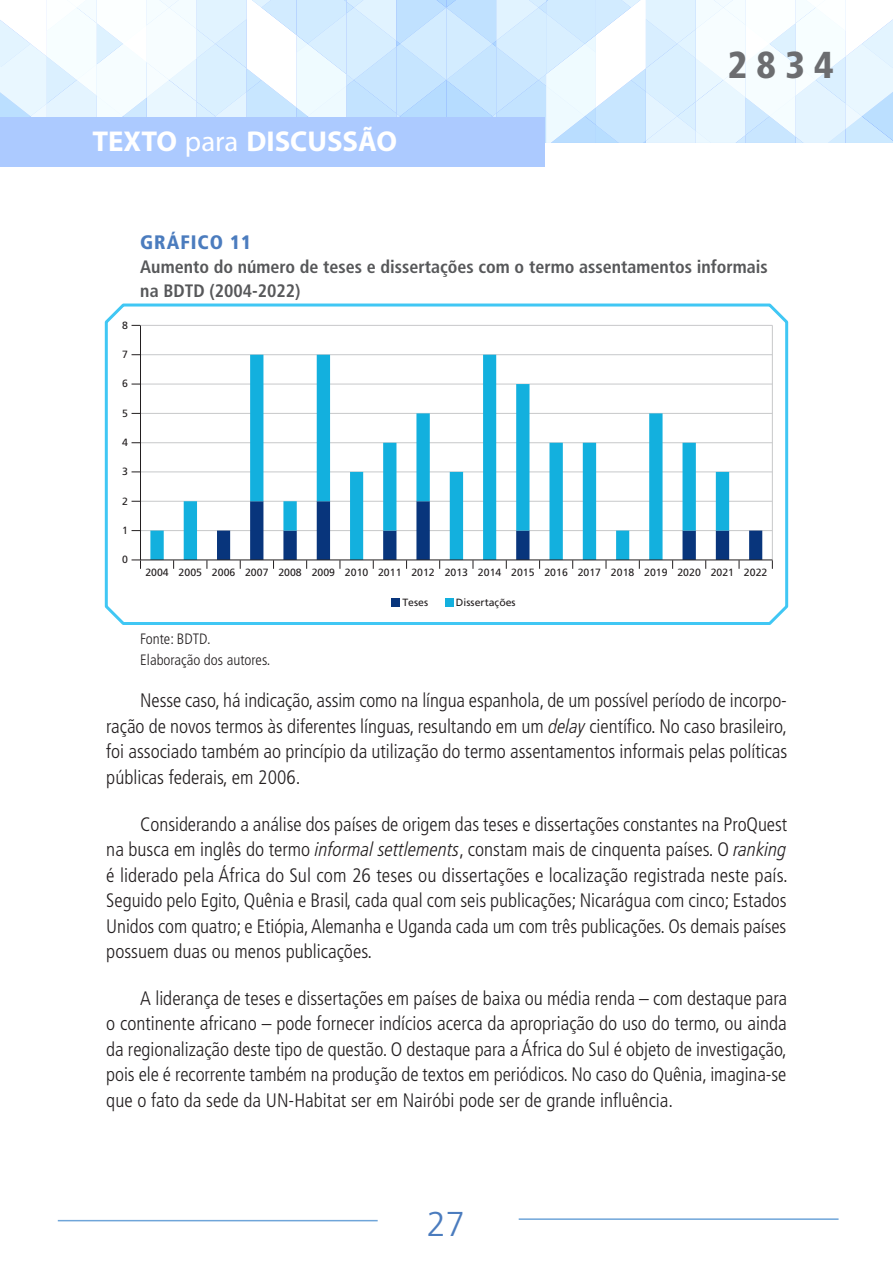
<style>
.page{position:relative;width:893px;height:1263px;background:#fff}
.page>*{position:absolute;margin:0;border:0;box-sizing:border-box;transform-origin:0 0}
.t1{font:900 condensed 37.5px "Frutiger LT Pro";color:#6c6d70}
.t2{font:300 34.5px "Frutiger LT Pro";color:#4b7cbe}
.t3{font:700 28.8px "Myriad Pro";color:#fff}
.texto_corrido{font:300 condensed 19.5px/25.5px "Frutiger LT Pro";color:#231f20;text-align:justify}
.titulo_1_número{font:900 condensed 19.5px "Frutiger LT Pro";letter-spacing:.05em;color:#4b7cbe}
.titulo_2_título_do_g{font:700 condensed 18px/24px "Frutiger LT Pro";color:#57585a}
.elaboracao_grafico{font:300 condensed 15px "Frutiger LT Pro";color:#231f20}
.fonte_grafico{font:300 condensed 15px "Frutiger LT Pro";color:#231f20}
.t4{font:10.5px "Frutiger LT Pro";letter-spacing:-.005em;color:#231f20}
.s1{font-weight:400}
.s2{font-style:italic}
</style>
<div class="page">
<svg style="left:0;top:0;width:893px;height:143px"></svg>
<div style="left:0;top:118px;width:545px;height:49px;background:#accaff"></div>
<hr style="left:519px;top:1218px;width:319px;height:2px;background:#6fa5d9">
<hr style="left:58px;top:1220px;width:320px;height:1px;background:#6fa5d9">
<svg style="left:104px;top:303px;width:685px;height:322px"></svg>
<hr style="left:140px;top:325px;width:632px;height:1px;background:#c7c8ca">
<hr style="left:140px;top:354px;width:632px;height:1px;background:#c7c8ca">
<hr style="left:140px;top:384px;width:632px;height:1px;background:#c7c8ca">
<hr style="left:140px;top:413px;width:632px;height:1px;background:#c7c8ca">
<hr style="left:140px;top:442px;width:632px;height:1px;background:#c7c8ca">
<hr style="left:140px;top:472px;width:632px;height:1px;background:#c7c8ca">
<hr style="left:140px;top:501px;width:632px;height:1px;background:#c7c8ca">
<hr style="left:140px;top:530px;width:632px;height:1px;background:#c7c8ca">
<svg style="left:150px;top:355px;width:579px;height:204px"></svg>
<hr style="left:140px;top:325px;width:1px;height:235px;background:#231f20">
<hr style="left:772px;top:325px;width:1px;height:235px;background:#c7c8ca">
<hr style="left:140px;top:559px;width:632px;height:1px;background:#231f20">
<svg style="left:217px;top:501px;width:545px;height:68px"></svg>
<svg style="left:132px;top:560px;width:9px;height:9px"></svg>
<div style="left:392px;top:598px;width:8px;height:9px;background:#08357c"></div>
<div style="left:445px;top:598px;width:9px;height:9px;background:#13b0de"></div>
<h3 class="t3" style="left:92px;top:122px;width:306px">TEXTO <span class="s1">para</span> DISCUSSÃO</h3>
<h1 class="t1" style="left:728px;top:42px;width:108px">2834</h1>
<p class="t4" style="left:122px;top:319px;width:7px">8</p>
<p class="t4" style="left:122px;top:348px;width:7px">7</p>
<p class="t4" style="left:122px;top:377px;width:7px">6</p>
<p class="t4" style="left:122px;top:407px;width:7px">5</p>
<p class="t4" style="left:122px;top:436px;width:7px">4</p>
<p class="t4" style="left:122px;top:465px;width:7px">3</p>
<p class="t4" style="left:122px;top:495px;width:7px">2</p>
<p class="t4" style="left:122px;top:524px;width:7px">1</p>
<p class="t4" style="left:122px;top:553px;width:7px">0</p>
<p class="titulo_1_número" style="left:140px;top:230px;width:113px">GRÁFICO 11</p>
<p class="titulo_2_título_do_g" style="left:140px;top:254px;width:629px">Aumento do número de teses e dissertações com o termo assentamentos informais na BDTD (2004-2022)</p>
<p class="t4" style="left:145px;top:567px;width:623px">2004 2005 2006 2007 2008 2009 2010 2011 2012 2013 2014 2015 2016 2017 2018 2019 2020 2021 2022</p>
<p class="t4" style="left:402px;top:596px;width:27px">Teses</p>
<p class="t4" style="left:456px;top:596px;width:61px">Dissertações</p>
<p class="fonte_grafico" style="left:140px;top:630px;width:72px">Fonte: BDTD.</p>
<p class="elaboracao_grafico" style="left:140px;top:651px;width:132px">Elaboração dos autores.</p>
<p class="texto_corrido" style="left:106px;top:688px;width:682px;text-indent:34px">Nesse caso, há indicação, assim como na língua espanhola, de um possível período de incorpo&shy;ração de novos termos às diferentes línguas, resultando em um <span class="s2">delay</span> científico. No caso brasileiro, foi associado também ao princípio da utilização do termo assentamentos informais pelas políticas públicas federais, em 2006.</p>
<p class="texto_corrido" style="left:106px;top:811px;width:683px;text-indent:34px">Considerando a análise dos países de origem das teses e dissertações constantes na ProQuest na busca em inglês do termo <span class="s2">informal settlements</span>, constam mais de cinquenta países. O <span class="s2">ranking </span>é liderado pela África do Sul com 26 teses ou dissertações e localização registrada neste país.<br>Seguido pelo Egito, Quênia e Brasil, cada qual com seis publicações; Nicarágua com cinco; Estados Unidos com quatro; e Etiópia, Alemanha e Uganda cada um com três publicações. Os demais países possuem duas ou menos publicações.</p>
<p class="texto_corrido" style="left:106px;top:986px;width:682px;text-indent:34px">A liderança de teses e dissertações em países de baixa ou média renda – com destaque para o continente africano – pode fornecer indícios acerca da apropriação do uso do termo, ou ainda da regionalização deste tipo de questão. O destaque para a África do Sul é objeto de investigação, pois ele é recorrente também na produção de textos em periódicos. No caso do Quênia, imagina-se que o fato da sede da UN-Habitat ser em Nairóbi pode ser de grande influência.</p>
<h2 class="t2" style="left:427px;top:1204px;width:40px">27</h2>
</div>
